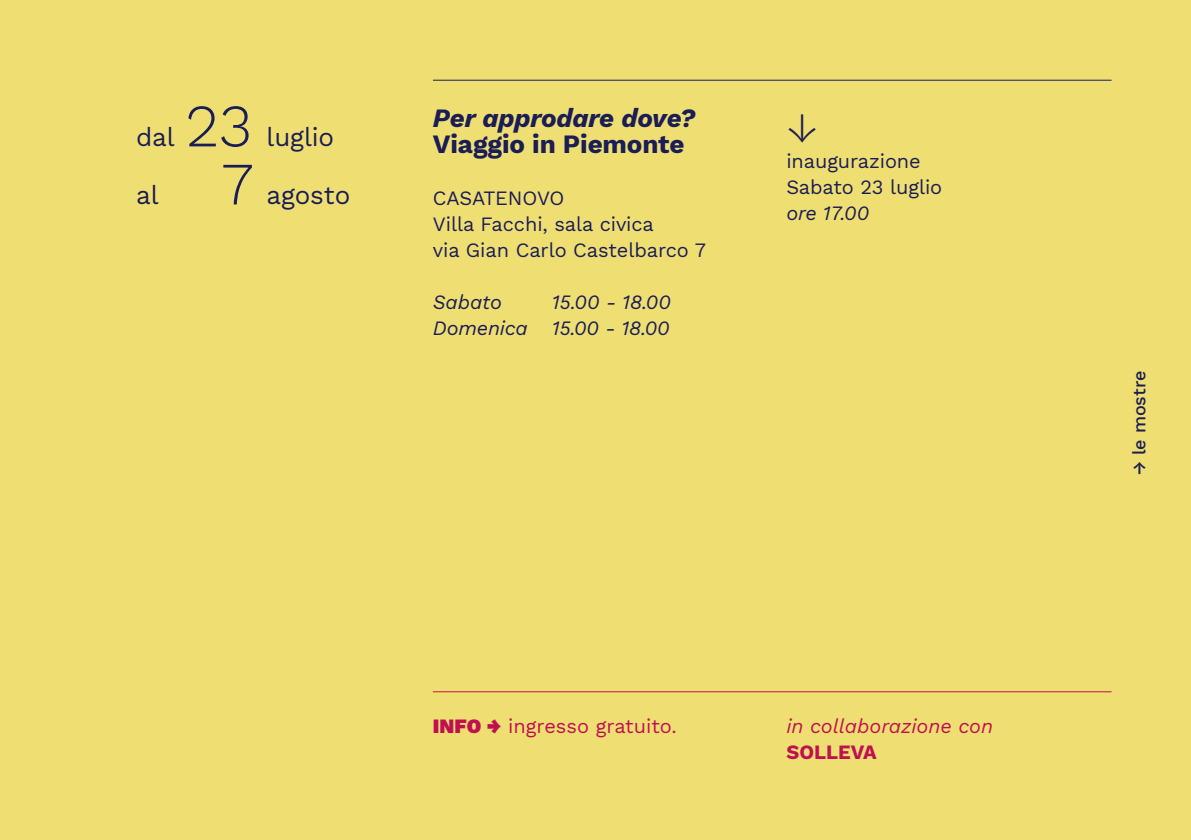
<style>
.page{position:relative;width:1191px;height:840px;background:#fff}
.page>*{position:absolute;margin:0;border:0;box-sizing:border-box;transform-origin:0 0}
.t1{font:300 60px "Work Sans";color:#1a1d56}
.t2{font:300 42px "Work Sans";color:#1a1d56}
.t3{font:26px "Work Sans";letter-spacing:-.005em;color:#1a1d56}
.t4{font:italic 700 26px "Work Sans";letter-spacing:-.005em;color:#1a1d56}
.t5{font:700 26px "Work Sans";letter-spacing:-.005em;color:#1a1d56}
.t6{font:20px/26px "Work Sans";letter-spacing:-.005em;color:#1a1d56}
.t7{font:italic 20px/26px "Work Sans";letter-spacing:-.005em;color:#1a1d56;text-align:right}
.t8{font:20px "Work Sans";color:#c01050}
.t9{font:italic 20px "Work Sans";color:#c01050}
.t10{font:700 20px "Work Sans";color:#c01050}
.t11{font:500 18px "Work Sans";color:#1a1d56}
.s1{font-weight:900}
</style>
<div class="page">
<div style="left:0;top:0;width:1191px;height:839px;background:#efdf73"></div>
<hr style="left:433px;top:80px;width:678px;height:1px;background:#1a1d56">
<hr style="left:433px;top:691px;width:678px;height:1px;background:#c01050">
<h3 class="t3" style="left:136px;top:118px;width:40px">dal</h3>
<h3 class="t3" style="left:136px;top:176px;width:24px">al</h3>
<h1 class="t1" style="left:185px;top:80px;width:68px">23</h1>
<h1 class="t1" style="left:221px;top:138px;width:33px">7</h1>
<h3 class="t3" style="left:266px;top:118px;width:69px">luglio</h3>
<h3 class="t3" style="left:266px;top:176px;width:85px">agosto</h3>
<h3 class="t4" style="left:433px;top:98px;width:264px">Per approdare dove?</h3>
<h3 class="t5" style="left:433px;top:124px;width:253px">Viaggio in Piemonte</h3>
<p class="t6" style="left:433px;top:184px;width:274px">CASATENOVO<br>Villa Facchi, sala civica<br>via Gian Carlo Castelbarco 7</p>
<p class="t7" style="left:433px;top:288px;width:71px">Sabato</p>
<p class="t7" style="left:433px;top:288px;width:240px">15.00 - 18.00<br>Domenica 15.00 - 18.00</p>
<h2 class="t2" style="left:786px;top:95px;width:33px">↓</h2>
<p class="t6" style="left:786px;top:147px;width:157px">inaugurazione<br>Sabato 23 luglio</p>
<p class="t7" style="left:786px;top:198px;width:84px">ore 17.00</p>
<p class="t8" style="left:433px;top:710px;width:245px"><span class="s1">INFO →</span> ingresso gratuito.</p>
<p class="t9" style="left:786px;top:710px;width:208px">in collaborazione con</p>
<p class="t10" style="left:786px;top:736px;width:92px">SOLLEVA</p>
<p class="t11" style="left:1125px;top:474px;width:105px;rotate:-90deg">→ le mostre</p>
</div>
